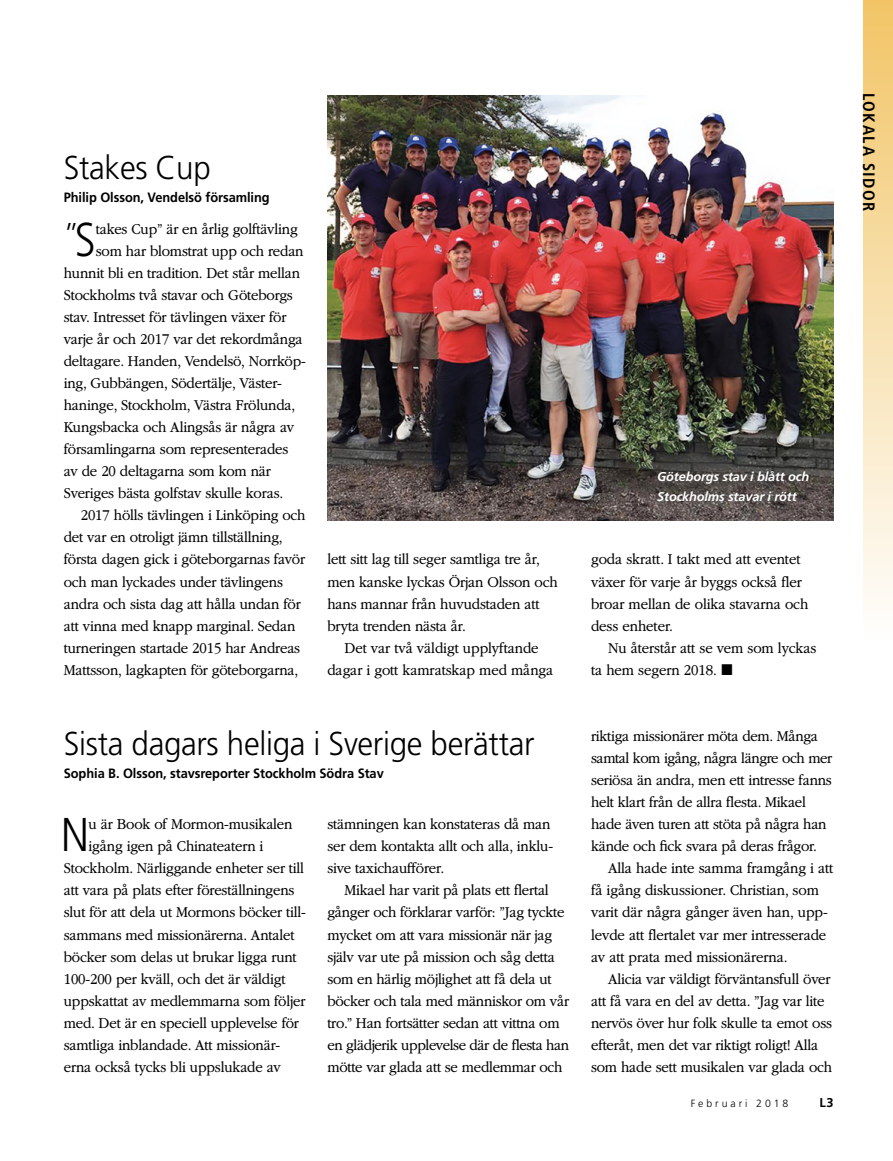
<style>
.page{position:relative;width:893px;height:1161px;background:#fff}
.page>*{position:absolute;margin:0;border:0;box-sizing:border-box;transform-origin:0 0}
.ARTCL_para_first_NEW{font:300 47.4px "Frutigerlds Lat";color:#000;scale:.88 1}
.FIGimg_title{font:300 33px "Frutigerlds Lat";letter-spacing:-.01em;color:#000;scale:.95 1}
.ARTCL_title_NEWS{font:300 33px "Frutigerlds Lat";letter-spacing:-.01em;color:#000;scale:.95 1}
.ARTCL_para_first_NEW-2{font:300 31.5px "Frutigerlds Lat";color:#000;scale:.88 1}
.t1{font:700 condensed 16.5px "Frutigerlds Lat";letter-spacing:.09em;color:#000}
.ARTCL_para_NEWS{font:300 15.75px/22px "Garamondlds Lat Plus";letter-spacing:-.015em;color:#000;scale:.95 1}
.ARTCL_para_first_NEW-3{font:300 15.75px/22px "Garamondlds Lat Plus";letter-spacing:-.015em;color:#000;scale:.95 1}
.ARTCL-BY_para_first{font:700 13.5px "Frutigerlds Lat";letter-spacing:-.005em;color:#000;scale:.95 1}
.FIGimg_CAP_para_NEWS{font:italic 700 12.75px/20.2px "Frutigerlds Lat";letter-spacing:-.01em;color:#fff}
.t2{font:700 12.75px "Frutigerlds Lat";color:#000}
.t3{font:300 10.5px "Frutigerlds Lat";letter-spacing:.28em;color:#000}
.s1{font-size:47.4px}
</style>
<div class="page">
<div style="left:863px;top:0;width:30px;height:639px;background:linear-gradient(to bottom,#f2c466,#fefefd)"></div>
<img style="left:327px;top:96px;width:506px;height:424px">
<p class="ARTCL_title_NEWS" style="left:64px;top:143px;width:156px">Stakes Cup</p>
<p class="ARTCL-BY_para_first" style="left:64px;top:187px;width:218px">Philip Olsson, Vendelsö församling</p>
<p class="ARTCL_para_first_NEW-2" style="left:64px;top:211px;width:38px">”<span class="s1">S</span></p>
<p class="ARTCL_para_first_NEW-3" style="left:96px;top:217px;width:214px">takes Cup” är en årlig golftävling</p>
<p class="ARTCL_para_first_NEW-3" style="left:96px;top:239px;width:220px">som har blomstrat upp och redan</p>
<p class="ARTCL_para_first_NEW-3" style="left:64px;top:261px;width:250px">hunnit bli en tradition. Det står mellan</p>
<p class="ARTCL_para_first_NEW-3" style="left:64px;top:283px;width:243px">Stockholms två stavar och Göteborgs</p>
<p class="ARTCL_para_first_NEW-3" style="left:64px;top:306px;width:236px">stav. Intresset för tävlingen växer för</p>
<p class="ARTCL_para_first_NEW-3" style="left:64px;top:328px;width:253px">varje år och 2017 var det rekordmånga</p>
<p class="ARTCL_para_first_NEW-3" style="left:64px;top:350px;width:256px">deltagare. Handen, Vendelsö, Norrköp-</p>
<p class="ARTCL_para_first_NEW-3" style="left:64px;top:372px;width:231px">ing, Gubbängen, Södertälje, Väster-</p>
<p class="ARTCL_para_first_NEW-3" style="left:64px;top:394px;width:245px">haninge, Stockholm, Västra Frölunda,</p>
<p class="ARTCL_para_first_NEW-3" style="left:64px;top:416px;width:244px">Kungsbacka och Alingsås är några av</p>
<p class="ARTCL_para_first_NEW-3" style="left:64px;top:438px;width:238px">församlingarna som representerades</p>
<p class="ARTCL_para_first_NEW-3" style="left:64px;top:460px;width:220px">av de 20 deltagarna som kom när</p>
<p class="ARTCL_para_first_NEW-3" style="left:64px;top:482px;width:233px">Sveriges bästa golfstav skulle koras.</p>
<p class="ARTCL_para_NEWS" style="left:64px;top:504px;width:256px;text-indent:17px">2017 hölls tävlingen i Linköping och det var en otroligt jämn tillställning, första dagen gick i göteborgarnas favör och man lyckades under tävlingens andra och sista dag att hålla undan för att vinna med knapp marginal. Sedan turneringen startade 2015 har Andreas Mattsson, lagkapten för göteborgarna,</p>
<p class="ARTCL_para_NEWS" style="left:327px;top:548px;width:244px">lett sitt lag till seger samtliga tre år, men kanske lyckas Örjan Olsson och hans mannar från huvudstaden att bryta trenden nästa år.</p>
<p class="ARTCL_para_NEWS" style="left:327px;top:636px;width:239px;text-align:center">Det var två väldigt upplyftande dagar i gott kamratskap med många</p>
<p class="FIGimg_title" style="left:64px;top:719px;width:497px">Sista dagars heliga i Sverige berättar</p>
<p class="ARTCL-BY_para_first" style="left:64px;top:763px;width:338px">Sophia B. Olsson, stavsreporter Stockholm Södra Stav</p>
<p class="ARTCL_para_first_NEW" style="left:61px;top:800px;width:33px">N</p>
<p class="ARTCL_para_first_NEW-3" style="left:89px;top:813px;width:216px">u är Book of Mormon-musikalen</p>
<p class="ARTCL_para_first_NEW-3" style="left:327px;top:813px;width:239px">stämningen kan konstateras då man ser dem kontakta allt och alla, inklu&shy;sive taxichaufförer.</p>
<p class="ARTCL_para_NEWS" style="left:327px;top:879px;width:256px;text-indent:17px">Mikael har varit på plats ett flertal gånger och förklarar varför: ”Jag tyckte mycket om att vara missionär när jag själv var ute på mission och såg detta som en härlig möjlighet att få dela ut böcker och tala med människor om vår tro.” Han fortsätter sedan att vittna om en glädjerik upplevelse där de flesta han mötte var glada att se medlemmar och</p>
<p class="ARTCL_para_first_NEW-3" style="left:89px;top:835px;width:186px">igång igen på Chinateatern i</p>
<p class="ARTCL_para_first_NEW-3" style="left:64px;top:857px;width:255px">Stockholm. Närliggande enheter ser till</p>
<p class="ARTCL_para_first_NEW-3" style="left:64px;top:879px;width:244px">att vara på plats efter föreställningens</p>
<p class="ARTCL_para_first_NEW-3" style="left:64px;top:901px;width:256px">slut för att dela ut Mormons böcker till-</p>
<p class="ARTCL_para_first_NEW-3" style="left:64px;top:923px;width:244px">sammans med missionärerna. Antalet</p>
<p class="ARTCL_para_first_NEW-3" style="left:64px;top:945px;width:247px">böcker som delas ut brukar ligga runt</p>
<p class="ARTCL_para_first_NEW-3" style="left:64px;top:967px;width:235px">100-200 per kväll, och det är väldigt</p>
<p class="ARTCL_para_first_NEW-3" style="left:64px;top:989px;width:256px">uppskattat av medlemmarna som följer</p>
<p class="ARTCL_para_first_NEW-3" style="left:64px;top:1011px;width:249px">med. Det är en speciell upplevelse för</p>
<p class="ARTCL_para_first_NEW-3" style="left:64px;top:1033px;width:229px">samtliga inblandade. Att missionär-</p>
<p class="ARTCL_para_first_NEW-3" style="left:64px;top:1055px;width:230px">erna också tycks bli uppslukade av</p>
<p class="FIGimg_CAP_para_NEWS" style="left:657px;top:466px;width:153px">Göteborgs stav i blått och<br>Stockholms stavar i rött</p>
<p class="ARTCL_para_NEWS" style="left:591px;top:548px;width:230px">goda skratt. I takt med att eventet växer för varje år byggs också fler broar mellan de olika stavarna och dess enheter.</p>
<p class="ARTCL_para_NEWS" style="left:591px;top:636px;width:239px;text-indent:17px">Nu återstår att se vem som lyckas ta hem segern 2018. ◼</p>
<p class="ARTCL_para_NEWS" style="left:591px;top:725px;width:255px">riktiga missionärer möta dem. Många samtal kom igång, några längre och mer seriösa än andra, men ett intresse fanns helt klart från de allra flesta. Mikael hade även turen att stöta på några han kände och fick svara på deras frågor.</p>
<p class="ARTCL_para_NEWS" style="left:591px;top:857px;width:257px;text-indent:17px">Alla hade inte samma framgång i att få igång diskussioner. Christian, som varit där några gånger även han, upp&shy;levde att flertalet var mer intresserade av att prata med missionärerna.</p>
<p class="ARTCL_para_NEWS" style="left:591px;top:967px;width:255px;text-indent:17px">Alicia var väldigt förväntansfull över att få vara en del av detta. ”Jag var lite nervös över hur folk skulle ta emot oss efteråt, men det var riktigt roligt! Alla som hade sett musikalen var glada och</p>
<p class="t3" style="left:691px;top:1095px;width:99px">Februari 2018</p>
<p class="t2" style="left:819px;top:1092px;width:16px">L3</p>
<p class="t1" style="left:881px;top:93px;width:120px;rotate:90deg">LOKALA SIDOR</p>
</div>
